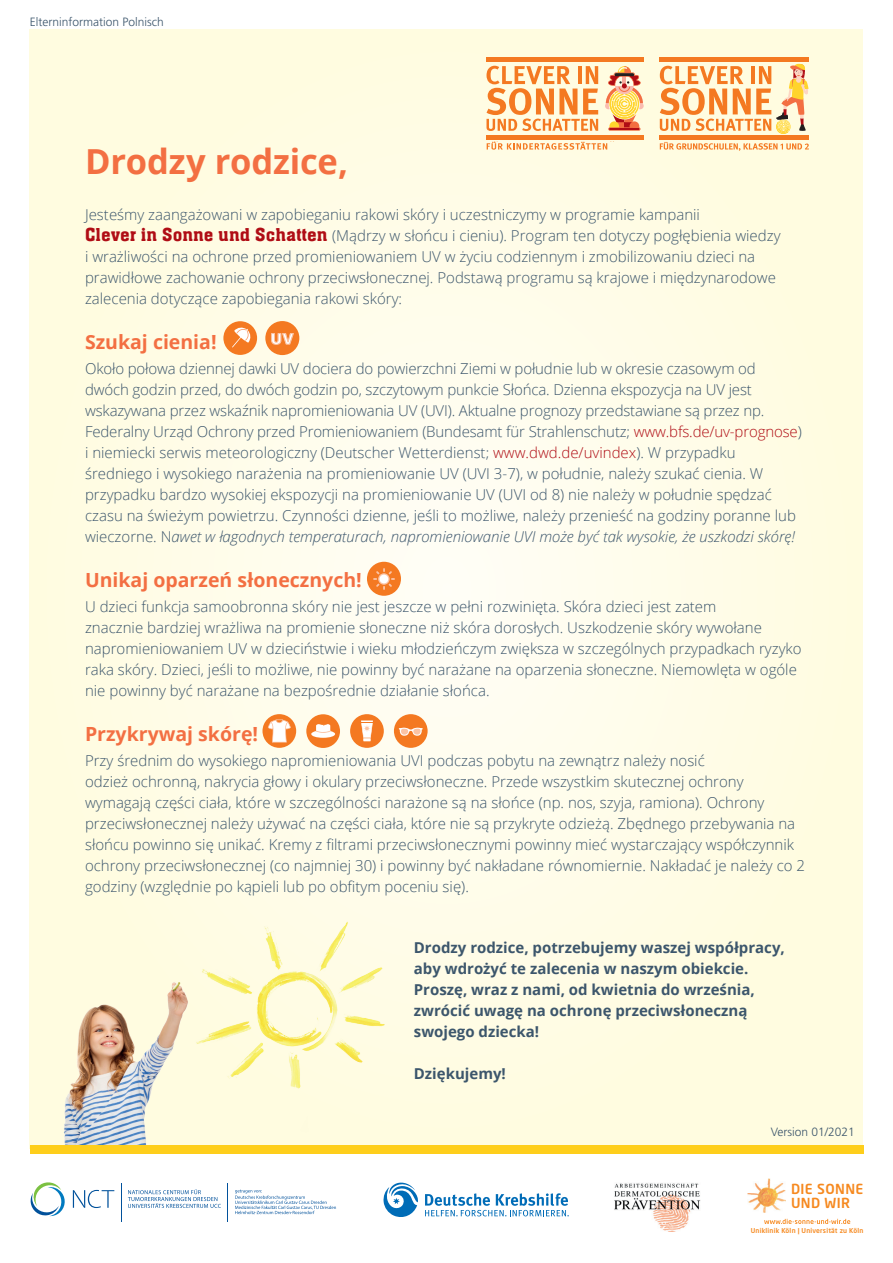
<style>
.page{position:relative;width:893px;height:1263px;background:#fff}
.page>*{position:absolute;margin:0;border:0;box-sizing:border-box;transform-origin:0 0}
.t1{font:700 34.5px "Open Sans";letter-spacing:-.005em;color:#f36f42}
.t2{font:700 19.5px "Open Sans";color:#f36f42}
.t3{font:900 15.3px "Frutiger CE";color:#fff}
.t4{font:300 15px/21px "Open Sans";color:#3c566c}
.t5{font:700 15px/21px "Open Sans";color:#3c566c}
.t6{font:500 13.8px/14.5px "Neo Sans Std";letter-spacing:.03em;color:#f6891f}
.t7{font:300 12px "Frutiger LT";color:#3c566c}
.t8{font:500 6.6px "Neo Sans Std";letter-spacing:.03em;color:#f6891f}
.s1{font-family:"Aachen Medium Plain";font-weight:400;font-size:19.5px;color:#b00d15}
.s2{color:#b00d15}
.s3{font-style:italic}
</style>
<div class="page">
<div style="left:30px;top:30px;width:833px;height:1119px;background:#fffce0"></div>
<div style="left:30px;top:1145px;width:833px;height:8px;background:#fece1b"></div>
<img style="left:64px;top:922px;width:321px;height:223px">
<div style="left:660px;top:57px;width:149px;height:5px;background:#f47921"></div>
<hr style="left:660px;top:135px;width:149px;height:4px;background:#f47921">
<svg style="left:660px;top:142px;width:149px;height:9px"></svg>
<svg style="left:660px;top:63px;width:148px;height:71px"></svg>
<div style="left:486px;top:57px;width:158px;height:5px;background:#f47921"></div>
<hr style="left:486px;top:135px;width:158px;height:4px;background:#f47921">
<svg style="left:486px;top:66px;width:112px;height:65px"></svg>
<svg style="left:605px;top:66px;width:39px;height:62px"></svg>
<svg style="left:608px;top:127px;width:32px;height:4px"></svg>
<hr style="left:609px;top:128px;width:31px;height:2px;background:#f36f42">
<svg style="left:487px;top:142px;width:120px;height:8px"></svg>
<img style="left:614px;top:1183px;width:87px;height:49px">
<img style="left:748px;top:1179px;width:37px;height:33px">
<svg style="left:764px;top:1219px;width:86px;height:5px"></svg>
<svg style="left:425px;top:1193px;width:144px;height:23px"></svg>
<svg style="left:383px;top:1182px;width:35px;height:35px"></svg>
<svg style="left:73px;top:1190px;width:41px;height:18px"></svg>
<svg style="left:30px;top:1182px;width:35px;height:34px"></svg>
<hr style="left:121px;top:1183px;width:1px;height:38px;background:#01519b">
<hr style="left:228px;top:1183px;width:1px;height:38px;background:#01519b">
<svg style="left:235px;top:1189px;width:101px;height:25px"></svg>
<svg style="left:128px;top:1189px;width:93px;height:19px"></svg>
<div style="left:223px;top:321px;width:34px;height:34px;background:#f47921;border-radius:50%"></div>
<svg style="left:232px;top:327px;width:19px;height:20px"></svg>
<div style="left:265px;top:321px;width:34px;height:34px;background:#f47921;border-radius:50%"></div>
<div style="left:394px;top:714px;width:34px;height:34px;background:#f47921;border-radius:50%"></div>
<svg style="left:399px;top:728px;width:24px;height:8px"></svg>
<svg style="left:262px;top:714px;width:34px;height:34px"></svg>
<svg style="left:268px;top:719px;width:23px;height:23px"></svg>
<div style="left:367px;top:562px;width:34px;height:34px;background:#f47921;border-radius:50%"></div>
<svg style="left:373px;top:568px;width:22px;height:22px"></svg>
<div style="left:379px;top:575px;width:9px;height:8px;background:#fff;border-radius:50%"></div>
<div style="left:306px;top:714px;width:34px;height:34px;background:#f47921;border-radius:50%"></div>
<svg style="left:311px;top:724px;width:24px;height:14px"></svg>
<div style="left:350px;top:714px;width:34px;height:34px;background:#f47921;border-radius:50%"></div>
<svg style="left:361px;top:721px;width:12px;height:20px"></svg>
<p class="t7" style="left:30px;top:15px;width:136px">Elterninformation Polnisch</p>
<h1 class="t1" style="left:85px;top:137px;width:264px">Drodzy rodzice,</h1>
<p class="t4" style="left:85px;top:204px;width:697px">Jesteśmy zaangażowani w zapobieganiu rakowi skóry i uczestniczymy w programie kampanii<br><span class="s1">Clever in Sonne und Schatten</span> (Mądrzy w słońcu i cieniu). Program ten dotyczy pogłębienia wiedzy i wrażliwości na ochrone przed promieniowaniem UV w życiu codziennym i zmobilizowaniu dzieci na prawidłowe zachowanie ochrony przeciwsłonecznej. Podstawą programu są krajowe i międzynarodowe zalecenia dotyczące zapobiegania rakowi skóry:</p>
<h2 class="t2" style="left:85px;top:328px;width:133px">Szukaj cienia!</h2>
<p class="t4" style="left:85px;top:358px;width:718px">Około połowa dziennej dawki UV dociera do powierzchni Ziemi w południe lub w okresie czasowym od dwóch godzin przed, do dwóch godzin po, szczytowym punkcie Słońca. Dzienna ekspozycja na UV jest wskazywana przez wskaźnik napromieniowania UV (UVI). Aktualne prognozy przedstawiane są przez np.<br>Federalny Urząd Ochrony przed Promieniowaniem (Bundesamt für Strahlenschutz; <span class="s2">www.bfs.de/uv-prognose</span>) i niemiecki serwis meteorologiczny (Deutscher Wetterdienst; <span class="s2">www.dwd.de/uvindex</span>). W przypadku średniego i wysokiego narażenia na promieniowanie UV (UVI 3-7), w południe, należy szukać cienia. W przypadku bardzo wysokiej ekspozycji na promieniowanie UV (UVI od 8) nie należy w południe spędzać czasu na świeżym powietrzu. Czynności dzienne, jeśli to możliwe, należy przenieść na godziny poranne lub wieczorne. N<span class="s3">awet w łagodnych temperaturach, napromieniowanie UVI może być tak wysokie, że uszkodzi skórę!</span></p>
<h2 class="t2" style="left:85px;top:566px;width:278px">Unikaj oparzeń słonecznych!</h2>
<p class="t4" style="left:85px;top:596px;width:718px">U dzieci funkcja samoobronna skóry nie jest jeszcze w pełni rozwinięta. Skóra dzieci jest zatem<br>znacznie bardziej wrażliwa na promienie słoneczne niż skóra dorosłych. Uszkodzenie skóry wywołane napromieniowaniem UV w dzieciństwie i wieku młodzieńczym zwiększa w szczególnych przypadkach ryzyko raka skóry. Dzieci, jeśli to możliwe, nie powinny być narażane na oparzenia słoneczne. Niemowlęta w ogóle nie powinny być narażane na bezpośrednie działanie słońca.</p>
<h2 class="t2" style="left:85px;top:720px;width:175px">Przykrywaj skórę!</h2>
<p class="t4" style="left:85px;top:750px;width:722px">Przy średnim do wysokiego napromieniowania UVI podczas pobytu na zewnątrz należy nosić<br>odzież ochronną, nakrycia głowy i okulary przeciwsłoneczne. Przede wszystkim skutecznej ochrony wymagają części ciała, które w szczególności narażone są na słońce (np. nos, szyja, ramiona). Ochrony przeciwsłonecznej należy używać na części ciała, które nie są przykryte odzieżą. Zbędnego przebywania na słońcu powinno się unikać. Kremy z filtrami przeciwsłonecznymi powinny mieć wystarczający współczynnik ochrony przeciwsłonecznej (co najmniej 30) i powinny być nakładane równomiernie. Nakładać je należy co 2 godziny (względnie po kąpieli lub po obfitym poceniu się).</p>
<p class="t3" style="left:271px;top:330px;width:24px">UV</p>
<p class="t5" style="left:414px;top:936px;width:372px">Drodzy rodzice, potrzebujemy waszej współpracy, aby wdrożyć te zalecenia w naszym obiekcie.<br>Proszę, wraz z nami, od kwietnia do września, zwrócić uwagę na ochronę przeciwsłoneczną swojego dziecka!</p>
<p class="t5" style="left:414px;top:1063px;width:94px">Dziękujemy!</p>
<p class="t7" style="left:771px;top:1125px;width:86px">Version 01/2021</p>
<p class="t6" style="left:791px;top:1181px;width:74px">DIE SONNE<br>UND WIR</p>
<p class="t6" style="left:791px;top:1203px;width:61px">UND WIR</p>
<p class="t8" style="left:751px;top:1226px;width:114px">Uniklinik Köln | Universität zu Köln</p>
</div>
